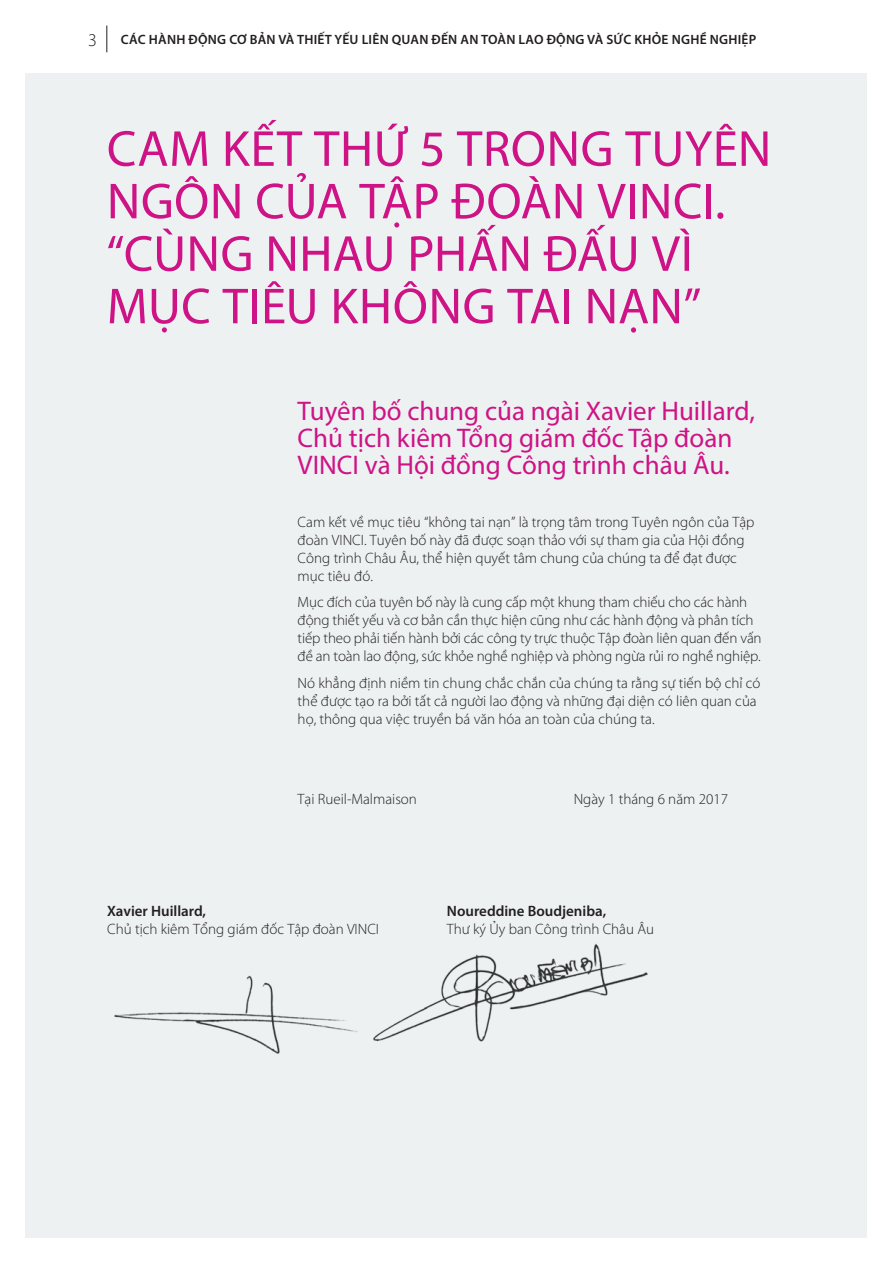
<style>
.page{position:relative;width:893px;height:1263px;background:#fff}
.page>*{position:absolute;margin:0;border:0;box-sizing:border-box;transform-origin:0 0}
.t1{font:51px/52.5px "Myriad Pro";letter-spacing:.005em;color:#ce1386}
.t2{font:27px/27px "Myriad Pro";color:#ce1386}
.t3{font:300 18px "Myriad Pro";color:#231f20}
.t4{font:300 15px/18px "Myriad Pro";color:#231f20}
.t5{font:600 15px "Myriad Pro";color:#231f20}
.t6{font:600 13.5px "Myriad Pro";letter-spacing:.02em;color:#231f20}
</style>
<div class="page">
<svg style="left:106px;top:26px;width:1px;height:26px"></svg>
<div style="left:26px;top:73px;width:841px;height:1164px;background:#edf1f1"></div>
<img style="left:114px;top:944px;width:534px;height:110px">
<p class="t3" style="left:88px;top:29px;width:10px">3</p>
<p class="t6" style="left:121px;top:31px;width:637px">CÁC HÀNH ĐỘNG CƠ BẢN VÀ THIẾT YẾU LIÊN QUAN ĐẾN AN TOÀN LAO ĐỘNG VÀ SỨC KHỎE NGHỀ NGHIỆP</p>
<h1 class="t1" style="left:106px;top:122px;width:666px">CAM KẾT THỨ 5 TRONG TUYÊN<br>NGÔN CỦA TẬP ĐOÀN VINCI. “CÙNG NHAU PHẤN ĐẤU VÌ<br>MỤC TIÊU KHÔNG TAI NẠN”</h1>
<h2 class="t2" style="left:298px;top:397px;width:459px">Tuyên bố chung của ngài Xavier Huillard,<br>Chủ tịch kiêm Tổng giám đốc Tập đoàn<br>VINCI và Hội đồng Công trình châu Âu.</h2>
<p class="t4" style="left:298px;top:513px;width:458px">Cam kết về mục tiêu “không tai nạn” là trọng tâm trong Tuyên ngôn của Tập đoàn VINCI. Tuyên bố này đã được soạn thảo với sự tham gia của Hội đồng Công trình Châu Âu, thể hiện quyết tâm chung của chúng ta để đạt được mục tiêu đó.</p>
<p class="t4" style="left:298px;top:593px;width:465px">Mục đích của tuyên bố này là cung cấp một khung tham chiếu cho các hành động thiết yếu và cơ bản cần thực hiện cũng như các hành động và phân tích tiếp theo phải tiến hành bởi các công ty trực thuộc Tập đoàn liên quan đến vấn đề an toàn lao động, sức khỏe nghề nghiệp và phòng ngừa rủi ro nghề nghiệp.</p>
<p class="t4" style="left:298px;top:674px;width:464px">Nó khẳng định niềm tin chung chắc chắn của chúng ta rằng sự tiến bộ chỉ có thể được tạo ra bởi tất cả người lao động và những đại diện có liên quan của họ, thông qua việc truyền bá văn hóa an toàn của chúng ta.</p>
<p class="t4" style="left:298px;top:790px;width:121px">Tại Rueil-Malmaison</p>
<p class="t4" style="left:574px;top:790px;width:156px">Ngày 1 tháng 6 năm 2017</p>
<p class="t5" style="left:107px;top:901px;width:100px">Xavier Huillard,</p>
<p class="t4" style="left:107px;top:920px;width:273px">Chủ tịch kiêm Tổng giám đốc Tập đoàn VINCI</p>
<p class="t5" style="left:447px;top:901px;width:161px">Noureddine Boudjeniba,</p>
<p class="t4" style="left:447px;top:920px;width:209px">Thư ký Ủy ban Công trình Châu Âu</p>
</div>
